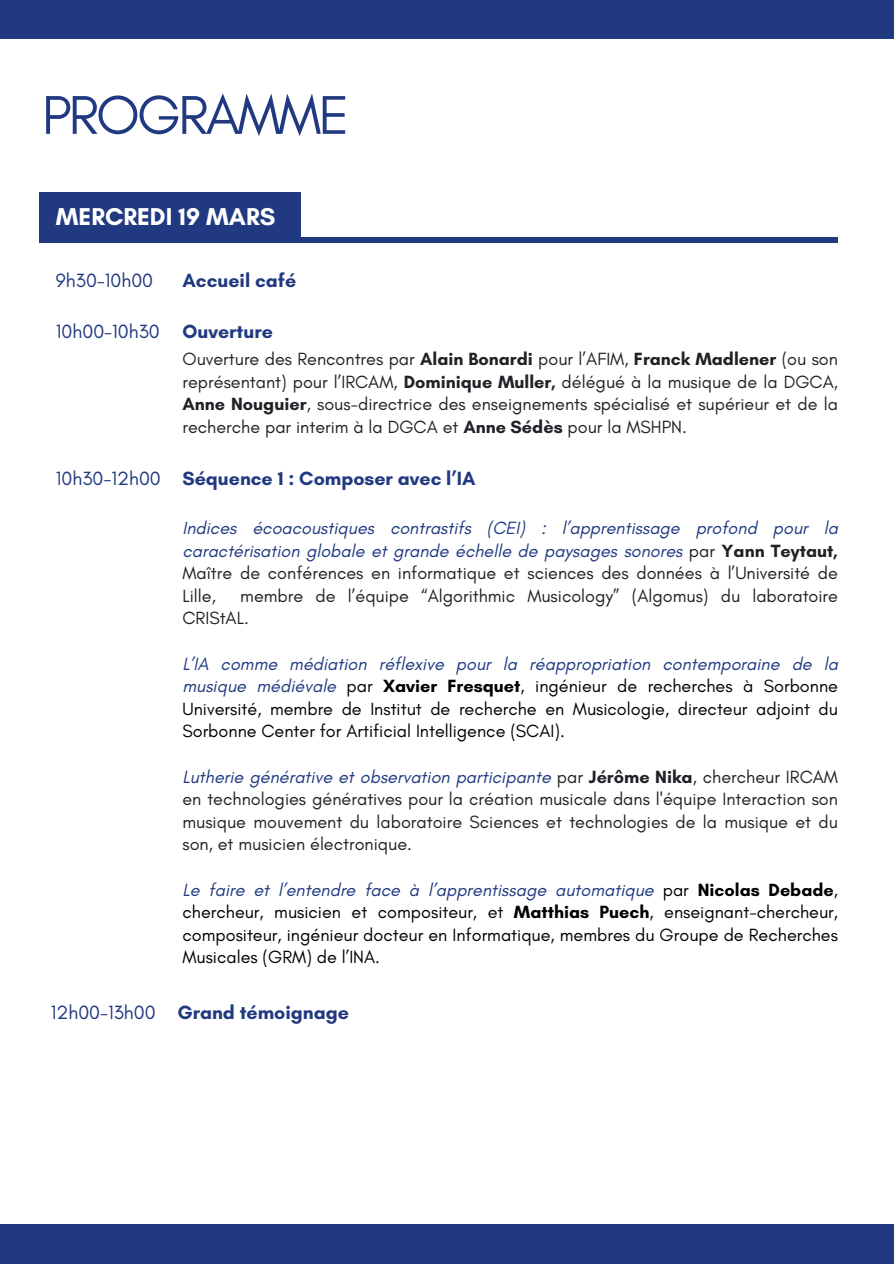
<style>
.page{position:relative;width:894px;height:1264px;background:#fff}
.page>*{position:absolute;margin:0;border:0;box-sizing:border-box;transform-origin:0 0}
.t1{font:55.5px "Glacial Indifference";letter-spacing:-.05em;color:#203980}
.t2{font:700 24.75px "Glacial Indifference";color:#fff}
.t3{font:700 19.5px "Glacial Indifference";color:#203980}
.t4{font:19.5px "Glacial Indifference";color:#203980}
.t5{font:18px/22.5px "Glacial Indifference";color:#212227;text-align:justify}
.t6{font:18px/22.5px "Glacial Indifference";color:#000;text-align:justify}
.t7{font:italic 18px/22.5px "Glacial Indifference";color:#203980;text-align:justify}
.s1{font-weight:700}
.s2{font-style:normal;color:#212227}
.s3{font-weight:700;font-style:normal;color:#212227}
.s4{font-style:italic;color:#203980}
</style>
<div class="page">
<div style="left:39px;top:237px;width:798px;height:5px;background:#203980"></div>
<div style="left:39px;top:192px;width:261px;height:50px;background:#203980"></div>
<div style="left:0;top:1224px;width:893px;height:39px;background:#203980"></div>
<div style="left:0;top:0;width:893px;height:38px;background:#203980"></div>
<h1 class="t1" style="left:42px;top:81px;width:309px">PROGRAMME</h1>
<h2 class="t2" style="left:56px;top:202px;width:221px">MERCREDI 19 MARS</h2>
<p class="t4" style="left:56px;top:268px;width:99px">9h30-10h00</p>
<h3 class="t3" style="left:182px;top:268px;width:115px">Accueil café</h3>
<p class="t4" style="left:56px;top:319px;width:105px">10h00-10h30</p>
<h3 class="t3" style="left:182px;top:319px;width:92px">Ouverture</h3>
<p class="t5" style="left:182px;top:348px;width:657px">Ouverture des Rencontres par <span class="s1">Alain Bonardi</span> pour l’AFIM, <span class="s1">Franck Madlener</span> (ou son représentant) pour l’IRCAM, <span class="s1">Dominique Muller,</span> délégué à la musique de la DGCA, <span class="s1">Anne Nouguier</span>, sous-directrice des enseignements spécialisé et supérieur et de la recherche par interim à la DGCA et <span class="s1">Anne Sédès</span> pour la MSHPN.</p>
<h3 class="t4" style="left:56px;top:467px;width:106px">10h30-12h00</h3>
<p class="t3" style="left:182px;top:467px;width:294px">Séquence 1 : Composer avec l’IA</p>
<p class="t7" style="left:182px;top:516px;width:657px">Indices écoacoustiques contrastifs (CEI) : l’apprentissage profond pour la caractérisation globale et grande échelle de paysages sonores <span class="s2">par</span> <span class="s3">Yann Teytaut, </span><span class="s2">Maître de conférences en informatique et sciences des données à l’Université de Lille,</span></p>
<p class="t5" style="left:182px;top:584px;width:657px;text-indent:58px">membre de l’équipe “Algorithmic Musicology” (Algomus) du laboratoire<br>CRIStAL.</p>
<p class="t6" style="left:182px;top:652px;width:657px"><span class="s4">L’IA comme médiation réflexive pour la réappropriation contemporaine de la musique médiévale</span> par <span class="s1">Xavier Fresquet</span>, ingénieur de recherches à Sorbonne Université, membre de Institut de recherche en Musicologie, directeur adjoint du Sorbonne Center for Artificial Intelligence (SCAI).</p>
<p class="t5" style="left:182px;top:765px;width:657px"><span class="s4">Lutherie générative et observation participante</span> par <span class="s1">Jérôme Nika</span>, chercheur IRCAM en technologies génératives pour la création musicale dans l'équipe Interaction son musique mouvement du laboratoire Sciences et technologies de la musique et du son, et musicien électronique.</p>
<p class="t6" style="left:182px;top:878px;width:657px"><span class="s4">Le faire et l’entendre face à l’apprentissage automatique</span> par <span class="s1">Nicolas Debade</span>, chercheur, musicien et compositeur, et <span class="s1">Matthias Puech</span>, enseignant-chercheur, compositeur, ingénieur docteur en Informatique, membres du Groupe de Recherches Musicales (GRM) de l’INA.</p>
<h3 class="t4" style="left:51px;top:1000px;width:106px">12h00-13h00</h3>
<p class="t3" style="left:177px;top:1000px;width:173px">Grand témoignage</p>
</div>
